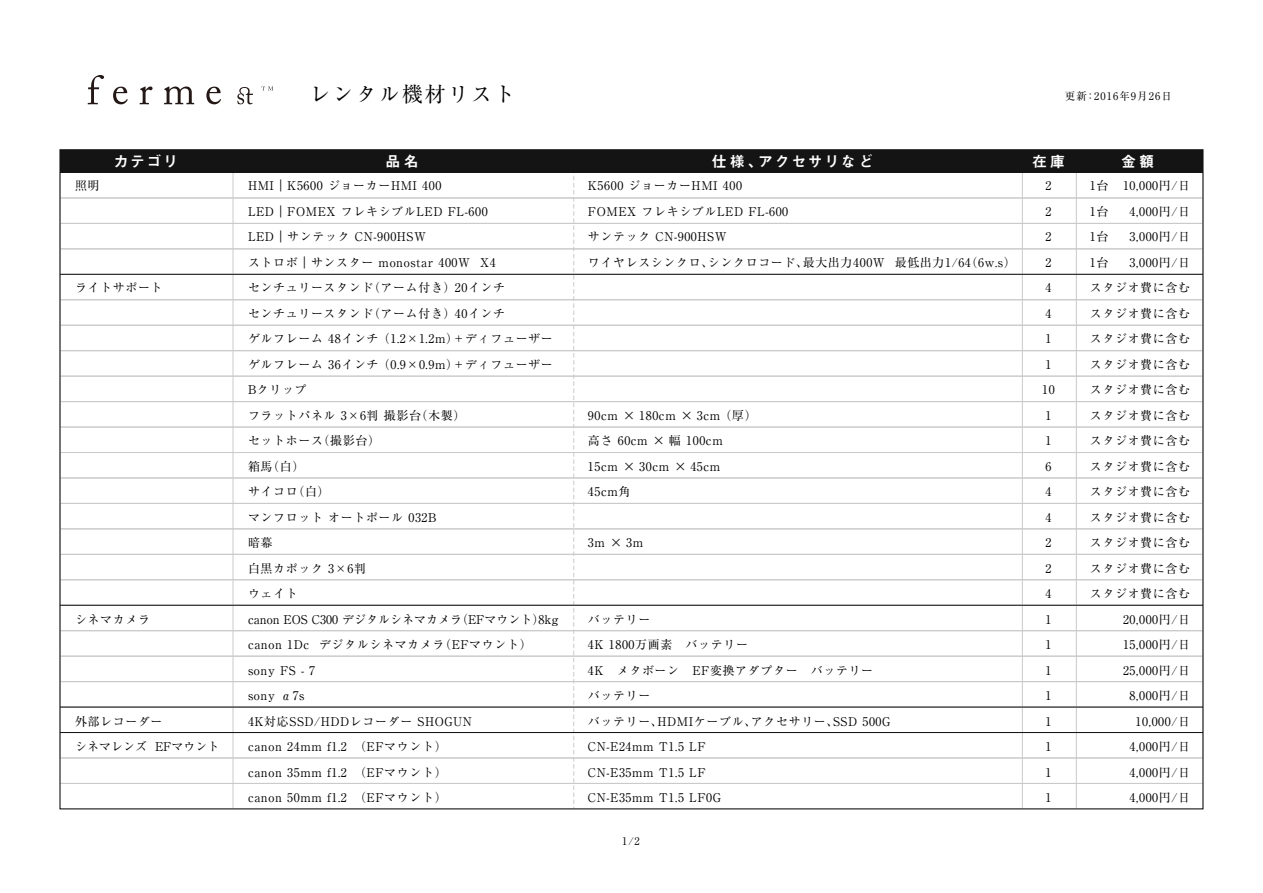
<style>
.page{position:relative;width:1263px;height:893px;background:#fff}
.page>*{position:absolute;margin:0;border:0;box-sizing:border-box;transform-origin:0 0}
.t1{font:21px "Ryumin Pr 5";letter-spacing:.1em;color:#000}
.t2{font:15px "Midashi Go Pr 5 MB31";letter-spacing:.1em;color:#fff}
.t3{font:12px/25.5px "Ryumin Pr 5";letter-spacing:.05em;color:#000}
.t4{font:12px/25.5px "Ryumin Pr 5";color:#000}
.t5{font:10.5px "Ryumin Pr 5";letter-spacing:.1em;color:#000}
.s1{font-family:"Koz Go Pr 6 N"}
</style>
<div class="page">
<div style="left:60px;top:172px;width:1143px;height:26px;border:1px solid #c9caca"></div>
<div style="left:60px;top:198px;width:1143px;height:26px;border:1px solid #c9caca"></div>
<div style="left:60px;top:223px;width:1143px;height:26px;border:1px solid #c9caca"></div>
<div style="left:60px;top:248px;width:1143px;height:27px;border:1px solid #c9caca"></div>
<div style="left:60px;top:299px;width:1143px;height:27px;border:1px solid #c9caca"></div>
<div style="left:60px;top:325px;width:1143px;height:26px;border:1px solid #c9caca"></div>
<div style="left:60px;top:350px;width:1143px;height:26px;border:1px solid #c9caca"></div>
<div style="left:60px;top:376px;width:1143px;height:26px;border:1px solid #c9caca"></div>
<div style="left:60px;top:401px;width:1143px;height:26px;border:1px solid #c9caca"></div>
<div style="left:60px;top:427px;width:1143px;height:26px;border:1px solid #c9caca"></div>
<div style="left:60px;top:452px;width:1143px;height:26px;border:1px solid #c9caca"></div>
<div style="left:60px;top:478px;width:1143px;height:26px;border:1px solid #c9caca"></div>
<div style="left:60px;top:503px;width:1143px;height:26px;border:1px solid #c9caca"></div>
<div style="left:60px;top:528px;width:1143px;height:27px;border:1px solid #c9caca"></div>
<div style="left:60px;top:554px;width:1143px;height:26px;border:1px solid #c9caca"></div>
<div style="left:60px;top:579px;width:1143px;height:27px;border:1px solid #c9caca"></div>
<div style="left:60px;top:630px;width:1143px;height:26px;border:1px solid #c9caca"></div>
<div style="left:60px;top:656px;width:1143px;height:26px;border:1px solid #c9caca"></div>
<div style="left:60px;top:681px;width:1143px;height:26px;border:1px solid #c9caca"></div>
<div style="left:60px;top:732px;width:1143px;height:26px;border:1px solid #c9caca"></div>
<div style="left:60px;top:758px;width:1143px;height:26px;border:1px solid #c9caca"></div>
<div style="left:60px;top:783px;width:1143px;height:26px;border:1px solid #c9caca"></div>
<hr style="left:233px;top:150px;width:1px;height:659px;background:#c9caca">
<hr style="left:1022px;top:150px;width:1px;height:659px;background:#c9caca">
<hr style="left:1076px;top:150px;width:1px;height:659px;background:#c9caca">
<svg style="left:573px;top:172px;width:1px;height:635px"></svg>
<div style="left:60px;top:150px;width:1143px;height:22px;background:#141414"></div>
<svg style="left:88px;top:75px;width:16px;height:29px"></svg>
<svg style="left:140px;top:87px;width:13px;height:17px"></svg>
<svg style="left:164px;top:87px;width:30px;height:17px"></svg>
<svg style="left:237px;top:87px;width:16px;height:17px"></svg>
<svg style="left:261px;top:87px;width:12px;height:3px"></svg>
<svg style="left:113px;top:87px;width:15px;height:17px"></svg>
<svg style="left:206px;top:87px;width:15px;height:17px"></svg>
<hr style="left:60px;top:274px;width:1143px;height:1px;background:#141414">
<hr style="left:60px;top:605px;width:1143px;height:1px;background:#141414">
<hr style="left:60px;top:707px;width:1143px;height:1px;background:#141414">
<hr style="left:60px;top:732px;width:1143px;height:1px;background:#141414">
<h1 class="t1" style="left:309px;top:77px;width:207px">レンタル機材リスト</h1>
<p class="t5" style="left:1065px;top:88px;width:109px">更新：2016年9月26日</p>
<p class="t2" style="left:114px;top:149px;width:66px">カテゴリ</p>
<p class="t2" style="left:385px;top:149px;width:34px">品名</p>
<p class="t2" style="left:712px;top:149px;width:164px">仕様、アクセサリなど</p>
<p class="t2" style="left:1032px;top:149px;width:34px">在庫</p>
<p class="t2" style="left:1121px;top:149px;width:34px">金額</p>
<p class="t3" style="left:75px;top:172px;width:26px">照明</p>
<p class="t3" style="left:75px;top:274px;width:89px">ライトサポート</p>
<p class="t3" style="left:75px;top:605px;width:76px">シネマカメラ</p>
<p class="t4" style="left:75px;top:707px;width:146px">外部レコーダー<br>シネマレンズ EFマウント</p>
<p class="t3" style="left:248px;top:172px;width:312px">HMI｜K5600 ジョーカーHMI 400<br>LED｜FOMEX フレキシブルLED FL-600<br>LED｜サンテック CN-900HSW<br>ストロボ｜サンスター monostar 400W X4<br>センチュリースタンド（アーム付き）20インチ<br>センチュリースタンド（アーム付き）40インチ<br>ゲルフレーム 48インチ （1.2×1.2m）＋ディフューザーゲルフレーム 36インチ （0.9×0.9m）＋ディフューザー<br>Bクリップ<br>フラットパネル 3×6判 撮影台（木製）<br>セットホース（撮影台）<br>箱馬（白）<br>サイコロ（白）<br>マンフロット オートポール 032B<br>暗幕<br>白黒カポック 3×6判<br>ウェイト<br>canon EOS C300 デジタルシネマカメラ（EFマウント）8kg canon 1Dc デジタルシネマカメラ（EFマウント）sony FS - 7<br>sony α7s<br>4K対応SSD/HDDレコーダー SHOGUN<br>canon 24mm f1.2　（EFマウント）<br>canon 35mm f1.2　（EFマウント）<br>canon 50mm f1.2　（EFマウント）</p>
<p class="t3" style="left:588px;top:172px;width:429px">K5600 ジョーカーHMI 400<br>FOMEX フレキシブルLED FL-600<br>サンテック CN-900HSW<br>ワイヤレスシンクロ、シンクロコード、最大出力400W 最低出力1/64（6w.s）</p>
<p class="t3" style="left:588px;top:401px;width:170px">90cm <span class="s1">×</span> 180cm <span class="s1">×</span> 3cm （厚）高さ 60cm <span class="s1">×</span> 幅 100cm<br>15cm <span class="s1">×</span> 30cm <span class="s1">×</span> 45cm<br>45cm角</p>
<p class="t3" style="left:588px;top:529px;width:57px">3m <span class="s1">×</span> 3m</p>
<p class="t3" style="left:588px;top:605px;width:304px">バッテリー<br>4K 1800万画素　バッテリー<br>4K　メタボーン　EF変換アダプター　バッテリー<br>バッテリー<br>バッテリー、HDMIケーブル、アクセサリー、SSD 500G<br>CN-E24mm T1.5 LF<br>CN-E35mm T1.5 LF<br>CN-E35mm T1.5 LF0G</p>
<p class="t5" style="left:622px;top:833px;width:19px">1/2</p>
<p class="t3" style="left:1042px;top:172px;width:14px">2<br>2<br>2<br>2<br>4<br>4<br>1<br>1<br>10<br>1<br>1<br>6<br>4<br>4<br>2<br>2<br>4<br>1<br>1<br>1<br>1<br>1<br>1<br>1<br>1</p>
<p class="t3" style="left:1090px;top:172px;width:102px">1台<br>1台<br>1台<br>1台<br>スタジオ費に含むスタジオ費に含むスタジオ費に含むスタジオ費に含むスタジオ費に含むスタジオ費に含むスタジオ費に含むスタジオ費に含むスタジオ費に含むスタジオ費に含むスタジオ費に含むスタジオ費に含むスタジオ費に含む</p>
<p class="t3" style="left:1123px;top:172px;width:69px;text-align:center">10,000円/日<br>4,000円/日<br>3,000円/日<br>3,000円/日</p>
<p class="t3" style="left:1123px;top:605px;width:69px;text-align:right">20,000円/日<br>15,000円/日<br>25,000円/日<br>8,000円/日<br>10,000/日<br>4,000円/日<br>4,000円/日<br>4,000円/日</p>
</div>
